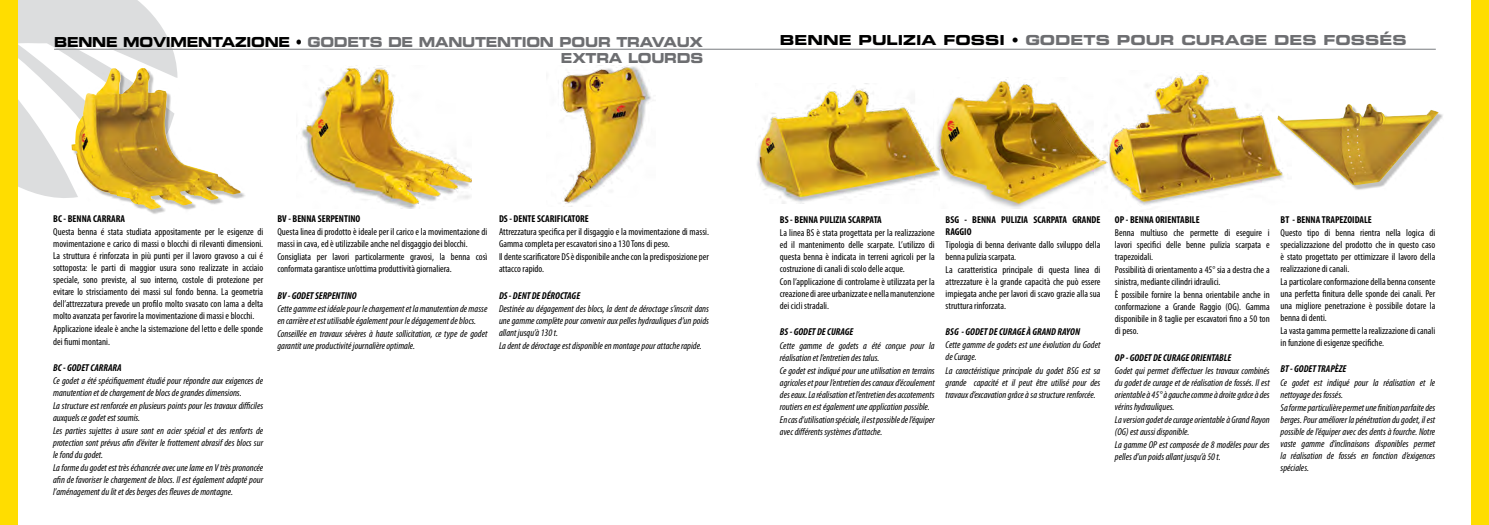
<style>
.page{position:relative;width:1489px;height:525px;background:#fff}
.page>*{position:absolute;margin:0;border:0;box-sizing:border-box;transform-origin:0 0}
.t1{font:13.75px/16.5px "Eurostile LT Std Bold Ex 2";letter-spacing:-.02em;color:#6d6e71;text-align:right;scale:.9 1}
.t2{font:13.75px "Eurostile LT Std Bold Ex 2";color:#000}
.t3{font:13.75px "Eurostile LT Std Bold Ex 2";color:#6d6e71}
.t4{font:condensed 10px/12px "Myriad Pro";color:#000;text-align:justify}
.t5{font:italic condensed 10px/12px "Myriad Pro";color:#000}
.t6{font:700 condensed 10px/12px "Myriad Pro";color:#000}
.t7{font:italic 700 condensed 10px "Myriad Pro";color:#000}
.s1{color:#000}
.s2{color:#6d6e71}
</style>
<div class="page">
<svg style="left:18px;top:0;width:159px;height:198px;fill:#dcddde"></svg>
<img style="left:1107px;top:72px;width:170px;height:133px">
<img style="left:939px;top:79px;width:168px;height:130px">
<hr style="left:54px;top:49px;width:1381px;height:1px;background:#939598">
<img style="left:757px;top:89px;width:182px;height:115px">
<img style="left:302px;top:67px;width:169px;height:141px">
<div style="left:73px;top:70px;width:173px;height:144px;background:#000;opacity:.25"></div>
<img style="left:71px;top:68px;width:169px;height:141px">
<img style="left:561px;top:66px;width:90px;height:141px">
<div style="left:0;top:0;width:18px;height:524px;background:#fd0"></div>
<div style="left:1279px;top:105px;width:164px;height:85px;background:#000;opacity:.25"></div>
<img style="left:1277px;top:104px;width:161px;height:81px">
<div style="left:1470px;top:0;width:18px;height:524px;background:#fd0"></div>
<h1 class="t1" style="left:54px;top:33px;width:604px"><span class="s1">BENNE MOVIMENTAZIONE •</span> GODETS DE MANUTENTION POUR</h1>
<h1 class="t1" style="left:561px;top:33px;width:159px">TRAVAUX<br>EXTRA LOUR DS</h1>
<p class="t6" style="left:53px;top:212px;width:73px">BC - BENNA CARRARA</p>
<p class="t4" style="left:53px;top:226px;width:211px">Questa benna é stata studiata appositamente per le esigenze di movimentazione e carico di massi o blocchi di rilevanti dimensioni.<br>La struttura é rinforzata in più punti per il lavoro gravoso a cui é sottoposta: le parti di maggior usura sono realizzate in acciaio speciale, sono previste, al suo interno, costole di protezione per evitare lo strisciamento dei massi sul fondo benna. La geometria dell’attrezzatura prevede un profilo molto svasato con lama a delta molto avanzata per favorire la movimentazione di massi e blocchi.</p>
<p class="t4" style="left:53px;top:323px;width:211px">Applicazione ideale è anche la sistemazione del letto e delle sponde dei fiumi montani.</p>
<p class="t7" style="left:53px;top:361px;width:70px">BC - GODET CARRARA</p>
<p class="t5" style="left:53px;top:374px;width:211px">Ce godet a été spécifiquement étudié pour répondre aux exigences de manutention et de chargement de blocs de grandes dimensions.</p>
<p class="t5" style="left:53px;top:399px;width:211px">La structure est renforcée en plusieurs points pour les travaux difficiles auxquels ce godet est soumis.</p>
<p class="t5" style="left:53px;top:424px;width:211px;text-align:justify">Les parties sujettes à usure sont en acier spécial et des renforts de protection sont prévus afin d’éviter le frottement abrasif des blocs sur le fond du godet.</p>
<p class="t5" style="left:53px;top:461px;width:211px;text-align:justify">La forme du godet est très échancrée avec une lame en V très prononcée afin de favoriser le chargement de blocs. Il est également adapté pour l’aménagement du lit et des berges des fleuves de montagne.</p>
<p class="t6" style="left:277px;top:212px;width:85px">BV - BENNA SERPENTINO</p>
<p class="t4" style="left:277px;top:226px;width:211px">Questa linea di prodotto è ideale per il carico e la movimentazione di massi in cava, ed è utilizzabile anche nel disgaggio dei blocchi.</p>
<p class="t4" style="left:277px;top:251px;width:211px">Consigliata per lavori particolarmente gravosi, la benna così conformata garantisce un’ottima produttività giornaliera.</p>
<p class="t7" style="left:277px;top:289px;width:81px">BV - GODET SERPENTINO</p>
<p class="t5" style="left:277px;top:302px;width:211px">Cette gamme est idéale pour le chargement et la manutention de masse en carrière et est utilisable également pour le dégagement de blocs.</p>
<p class="t5" style="left:277px;top:327px;width:211px">Conseillée en travaux sévères à haute sollicitation, ce type de godet garantit une productivité journalière optimale.</p>
<p class="t6" style="left:499px;top:212px;width:91px">DS - DENTE SCARIFICATORE</p>
<p class="t4" style="left:499px;top:226px;width:211px">Attrezzatura specifica per il disgaggio e la movimentazione di massi.<br>Gamma completa per escavatori sino a 130 Tons di peso.</p>
<p class="t4" style="left:499px;top:251px;width:211px">Il dente scarificatore DS è disponibile anche con la predisposizione per attacco rapido.</p>
<p class="t7" style="left:499px;top:289px;width:83px">DS - DENT DE DÉROCTAGE</p>
<p class="t5" style="left:499px;top:302px;width:211px;text-align:justify">Destinée au dégagement des blocs, la dent de déroctage s’inscrit dans une gamme complète pour convenir aux pelles hydrauliques d’un poids allant jusqu’à130t.</p>
<p class="t5" style="left:499px;top:339px;width:204px">La dent de déroctage est disponible en montage pour attache rapide.</p>
<h1 class="t2" style="left:780px;top:30px;width:380px">BENNE PULIZIA FOSSI • <span class="s2">GODETS POUR</span></h1>
<h1 class="t3" style="left:1181px;top:30px;width:227px">CURAGE DES FOSSÉS</h1>
<p class="t6" style="left:780px;top:213px;width:103px">BS - BENNA PULIZIA SCARPATA</p>
<p class="t4" style="left:780px;top:226px;width:156px">La linea BS è stata progettata per la realizzazione ed il mantenimento delle scarpate. L’utilizzo di questa benna è indicata in terreni agricoli per la costruzione di canali di scolo delle acque.</p>
<p class="t4" style="left:780px;top:275px;width:156px">Con l’applicazione di controlame è utilizzata per la creazione di aree urbanizzate e nella manutenzione dei cicli stradali.</p>
<p class="t7" style="left:780px;top:325px;width:75px">BS - GODET DE CURAGE</p>
<p class="t5" style="left:780px;top:339px;width:156px">Cette gamme de godets a été conçue pour la réalisation et l’entretien des talus.</p>
<p class="t5" style="left:780px;top:364px;width:156px;text-align:justify">Ce godet est indiqué pour une utilisation en terrains agricoles et pour l’entretien des canaux d’écoulement des eaux. La réalisation et l’entretien des accotements routiers en est également une application possible.</p>
<p class="t5" style="left:780px;top:413px;width:156px">Encasd’utilisationspéciale,ilestpossibledel’équiper avecdifférents systèmesd’attache.</p>
<p class="t6" style="left:945px;top:213px;width:156px">BSG - BENNA PULIZIA SCARPATA GRANDE<br>RAGGIO</p>
<p class="t4" style="left:945px;top:238px;width:156px">Tipologia di benna derivante dallo sviluppo della benna pulizia scarpata.</p>
<p class="t4" style="left:945px;top:263px;width:156px">La caratteristica principale di questa linea di attrezzature è la grande capacità che può essere impiegata anche per lavori di scavo grazie alla sua struttura rinforzata.</p>
<p class="t7" style="left:945px;top:325px;width:136px">BSG - GODET DE CURAGE À GRAND RAYON</p>
<p class="t5" style="left:945px;top:339px;width:156px">Cette gamme de godets est une évolution du Godet de Curage.</p>
<p class="t5" style="left:945px;top:364px;width:156px;text-align:justify">La caractéristique principale du godet BSG est sa grande capacité et il peut être utilisé pour des travaux d’excavation grâce à sa structure renforcée.</p>
<p class="t6" style="left:1114px;top:213px;width:86px">OP - BENNA ORIENTABILE</p>
<p class="t4" style="left:1114px;top:226px;width:156px">Benna multiuso che permette di eseguire i lavori specifici delle benne pulizia scarpata e trapezoidali.</p>
<p class="t4" style="left:1114px;top:263px;width:156px">Possibilità di orientamento a 45° sia a destra che a sinistra, mediante cilindri idraulici.</p>
<p class="t4" style="left:1114px;top:289px;width:156px">È possibile fornire la benna orientabile anche in conformazione a Grande Raggio (OG). Gamma disponibile in 8 taglie per escavatori fino a 50 ton di peso.</p>
<p class="t7" style="left:1114px;top:351px;width:118px">OP - GODET DE CURAGE ORIENTABLE</p>
<p class="t5" style="left:1114px;top:364px;width:156px;text-align:justify">Godet qui permet d’effectuer les travaux combinés du godet de curage et de réalisation de fossés. Il est orientableà45°àgauchecommeàdroitegrâceàdes vérins hydrauliques.</p>
<p class="t5" style="left:1114px;top:413px;width:156px">La version godet de curage orientable à Grand Rayon (OG)estaussidisponible.</p>
<p class="t5" style="left:1114px;top:438px;width:156px">La gamme OP est composée de 8 modèles pour des pellesd’unpoidsallant jusqu’à50t.</p>
<p class="t6" style="left:1280px;top:213px;width:93px">BT - BENNA TRAPEZOIDALE</p>
<p class="t4" style="left:1280px;top:226px;width:156px">Questo tipo di benna rientra nella logica di specializzazione del prodotto che in questo caso è stato progettato per ottimizzare il lavoro della realizzazione di canali.</p>
<p class="t4" style="left:1280px;top:275px;width:156px">La particolare conformazione della benna consente una perfetta finitura delle sponde dei canali. Per una migliore penetrazione è possibile dotare la benna di denti.</p>
<p class="t4" style="left:1280px;top:324px;width:156px">La vasta gamma permette la realizzazione di canali in funzione di esigenze specifiche.</p>
<p class="t7" style="left:1280px;top:363px;width:67px">BT - GODET TRAPÈZE</p>
<p class="t5" style="left:1280px;top:376px;width:156px">Ce godet est indiqué pour la réalisation et le nettoyage des fossés.</p>
<p class="t5" style="left:1280px;top:401px;width:156px;text-align:justify">Sa forme particulière permet une finition parfaite des berges. Pour améliorer la pénétration du godet, il est possible de l’équiper avec des dents à fourche. Notre vaste gamme d’inclinaisons disponibles permet la réalisation de fossés en fonction d’exigences spéciales.</p>
</div>
